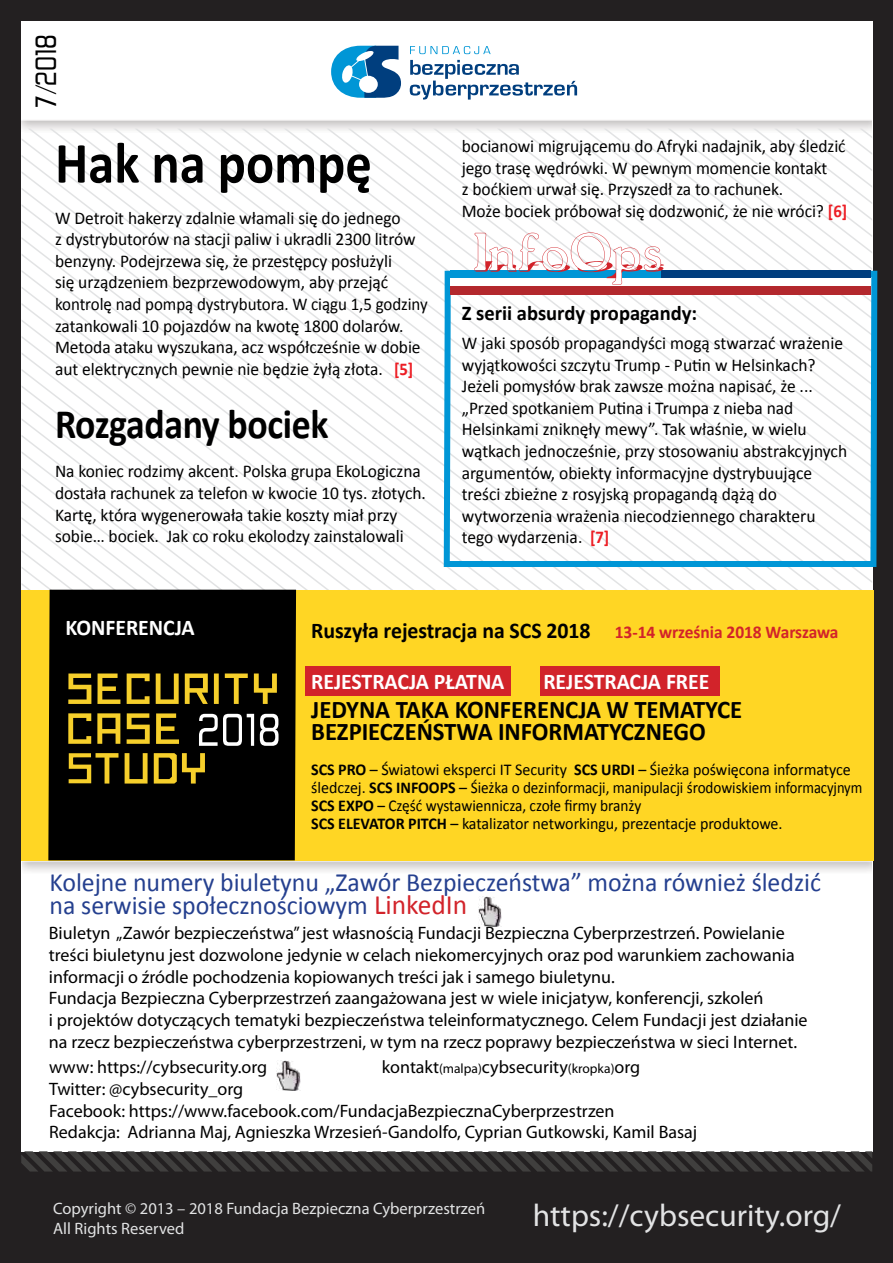
<style>
.page{position:relative;width:893px;height:1263px;background:#232021}
.page>*{position:absolute;margin:0;border:0;box-sizing:border-box;transform-origin:0 0}
.t1{font:700 58.5px "Calibri";color:#000;scale:.9 1}
.t2{font:700 42px "Calibri";letter-spacing:-.01em;color:#000;scale:.9 1}
.t3{font:34.5px "Forgotten Futurist";color:#000}
.t4{font:31.5px "Myriad Pro";color:#e2e3e4}
.t5{font:26.4px/23.7px "Calibri";color:#25408f}
.t6{font:700 25.5px/22.5px "Calibri";letter-spacing:-.005em;color:#000}
.t7{font:700 22.5px "Calibri";letter-spacing:-.005em;color:#000}
.t8{font:700 22.5px "Calibri";letter-spacing:-.005em;color:#fff}
.t9{font:700 21px "Calibri";color:#000}
.t10{font:18px/21.6px "Calibri";letter-spacing:-.005em;color:#000}
.t11{font:18px/21.6px "Myriad Pro";color:#000}
.t12{font:16.5px/18px "Calibri";letter-spacing:-.005em;color:#000}
.t13{font:16.5px/19.8px "Myriad Pro";color:#e2e3e4}
.s1{font-weight:700;color:#ed1d24}
.s2{font-size:18px;color:#d2232a}
.s3{font-weight:700}
.s4{font-size:28.05px;color:#d2232a}
.s5{font-size:13.5px}
</style>
<div class="page">
<div style="left:22px;top:21px;width:851px;height:1130px;background:#fff"></div>
<img style="left:23px;top:860px;width:848px;height:12px">
<svg style="left:22px;top:535px;width:541px;height:55px"></svg>
<svg style="left:21px;top:1151px;width:852px;height:21px"></svg>
<svg style="left:410px;top:46px;width:81px;height:8px"></svg>
<svg style="left:410px;top:60px;width:167px;height:40px"></svg>
<svg style="left:331px;top:46px;width:70px;height:52px"></svg>
<img style="left:276px;top:1061px;width:24px;height:29px">
<img style="left:478px;top:896px;width:24px;height:30px">
<svg style="left:441px;top:268px;width:437px;height:302px"></svg>
<div style="left:450px;top:271px;width:211px;height:23px;background:#0096d6"></div>
<div style="left:450px;top:279px;width:421px;height:9px;background:#fff"></div>
<div style="left:450px;top:287px;width:421px;height:8px;background:#b3282d"></div>
<div style="left:21px;top:590px;width:853px;height:270px;background:#ffd624"></div>
<div style="left:48px;top:590px;width:248px;height:270px;background:#000"></div>
<svg style="left:48px;top:673px;width:231px;height:184px;background:#28220b"></svg>
<div style="left:305px;top:666px;width:205px;height:30px;background:#d2232a"></div>
<div style="left:541px;top:666px;width:179px;height:30px;background:#d2232a"></div>
<svg style="left:474px;top:129px;width:398px;height:174px"></svg>
<h3 class="t3" style="left:31px;top:108px;width:75px;rotate:-90deg">7/2018</h3>
<h1 class="t1" style="left:55px;top:126px;width:353px">Hak na pompę</h1>
<p class="t10" style="left:55px;top:207px;width:374px">W Detroit hakerzy zdalnie włamali się do jednego<br>z dystrybutorów na stacji paliw i ukradli 2300 litrów benzyny. Podejrzewa się, że przestępcy posłużyli<br>się urządzeniem bezprzewodowym, aby przejąć kontrolę nad pompą dystrybutora. W ciągu 1,5 godziny zatankowali 10 pojazdów na kwotę 1800 dolarów.<br>Metoda ataku wyszukana, acz współcześnie w dobie aut elektrycznych pewnie nie będzie żyłą złota. <span class="s1">[5]</span></p>
<h2 class="t2" style="left:55px;top:397px;width:305px">Rozgadany bociek</h2>
<p class="t10" style="left:55px;top:461px;width:372px">Na koniec rodzimy akcent. Polska grupa EkoLogiczna dostała rachunek za telefon w kwocie 10 tys. złotych.<br>Kartę, która wygenerowała takie koszty miał przy sobie… bociek. Jak co roku ekolodzy zainstalowali</p>
<p class="t10" style="left:462px;top:135px;width:387px">bocianowi migrującemu do Afryki nadajnik, aby śledzić jego trasę wędrówki. W pewnym momencie kontakt<br>z boćkiem urwał się. Przyszedł za to rachunek.<br>Może bociek próbował się dodzwonić, że nie wróci? <span class="s1">[6]</span></p>
<p class="t9" style="left:462px;top:299px;width:237px">Z serii absurdy propagandy:</p>
<p class="t10" style="left:462px;top:332px;width:387px">W jaki sposób propagandyści mogą stwarzać wrażenie wyjątkowości szczytu Trump - Putin w Helsinkach?<br>Jeżeli pomysłów brak zawsze można napisać, że ... „Przed spotkaniem Putina i Trumpa z nieba nad Helsinkami zniknęły mewy”. Tak właśnie, w wielu wątkach jednocześnie, przy stosowaniu abstrakcyjnych argumentów, obiekty informacyjne dystrybuujące treści zbieżne z rosyjską propagandą dążą do wytworzenia wrażenia niecodziennego charakteru tego wydarzenia. <span class="s1">[7]</span></p>
<p class="t8" style="left:66px;top:613px;width:131px">KONFERENCJA</p>
<p class="t7" style="left:311px;top:616px;width:529px">Ruszyła rejestracja na SCS 2018 <span class="s2">13-14 września 2018 Warszawa</span></p>
<p class="t8" style="left:311px;top:667px;width:195px">REJESTRACJA PŁATNA</p>
<p class="t8" style="left:543px;top:667px;width:168px">REJESTRACJA FREE</p>
<h3 class="t6" style="left:311px;top:698px;width:432px">JEDYNA TAKA KONFERENCJA W TEMATYCE<br>BEZPIECZEŃSTWA INFORMATYCZNEGO</h3>
<p class="t12" style="left:311px;top:760px;width:553px"><span class="s3">SCS PRO</span> – Światowi eksperci IT Security <span class="s3">SCS URDI</span> – Śieżka poświęcona informatyce śledczej. <span class="s3">SCS INFOOPS</span> – Śieżka o dezinformacji, manipulacji środowiskiem informacyjnym <span class="s3">SCS EXPO</span> – Część wystawiennicza, czołe firmy branży<br><span class="s3">SCS ELEVATOR PITCH</span> – katalizator networkingu, prezentacje produktowe.</p>
<h3 class="t5" style="left:50px;top:870px;width:773px">Kolejne numery biuletynu „Zawór Bezpieczeństwa” można również śledzić na serwisie społecznościowym <span class="s4">LinkedIn</span></h3>
<p class="t11" style="left:49px;top:922px;width:760px">Biuletyn „Zawór bezpieczeństwa” jest własnością Fundacji Bezpieczna Cyberprzestrzeń. Powielanie treści biuletynu jest dozwolone jedynie w celach niekomercyjnych oraz pod warunkiem zachowania informacji o źródle pochodzenia kopiowanych treści jak i samego biuletynu.<br>Fundacja Bezpieczna Cyberprzestrzeń zaangażowana jest w wiele inicjatyw, konferencji, szkoleń<br>i projektów dotyczących tematyki bezpieczeństwa teleinformatycznego. Celem Fundacji jest działanie na rzecz bezpieczeństwa cyberprzestrzeni, w tym na rzecz poprawy bezpieczeństwa w sieci Internet.</p>
<p class="t11" style="left:49px;top:1056px;width:220px">www: https://cybsecurity.org</p>
<p class="t11" style="left:382px;top:1056px;width:260px">kontakt<span class="s5">(malpa)</span>cybsecurity<span class="s5">(kropka)</span>org</p>
<p class="t11" style="left:49px;top:1078px;width:650px">Twitter: @cybsecurity_org<br>Facebook: https://www.facebook.com/FundacjaBezpiecznaCyberprzestrzen<br>Redakcja: Adrianna Maj, Agnieszka Wrzesień-Gandolfo, Cyprian Gutkowski, Kamil Basaj</p>
<p class="t13" style="left:53px;top:1199px;width:434px">Copyright © 2013 – 2018 Fundacja Bezpieczna Cyberprzestrzeń<br>All Rights Reserved</p>
<h3 class="t4" style="left:533px;top:1196px;width:310px">https://cybsecurity.org/</h3>
</div>
